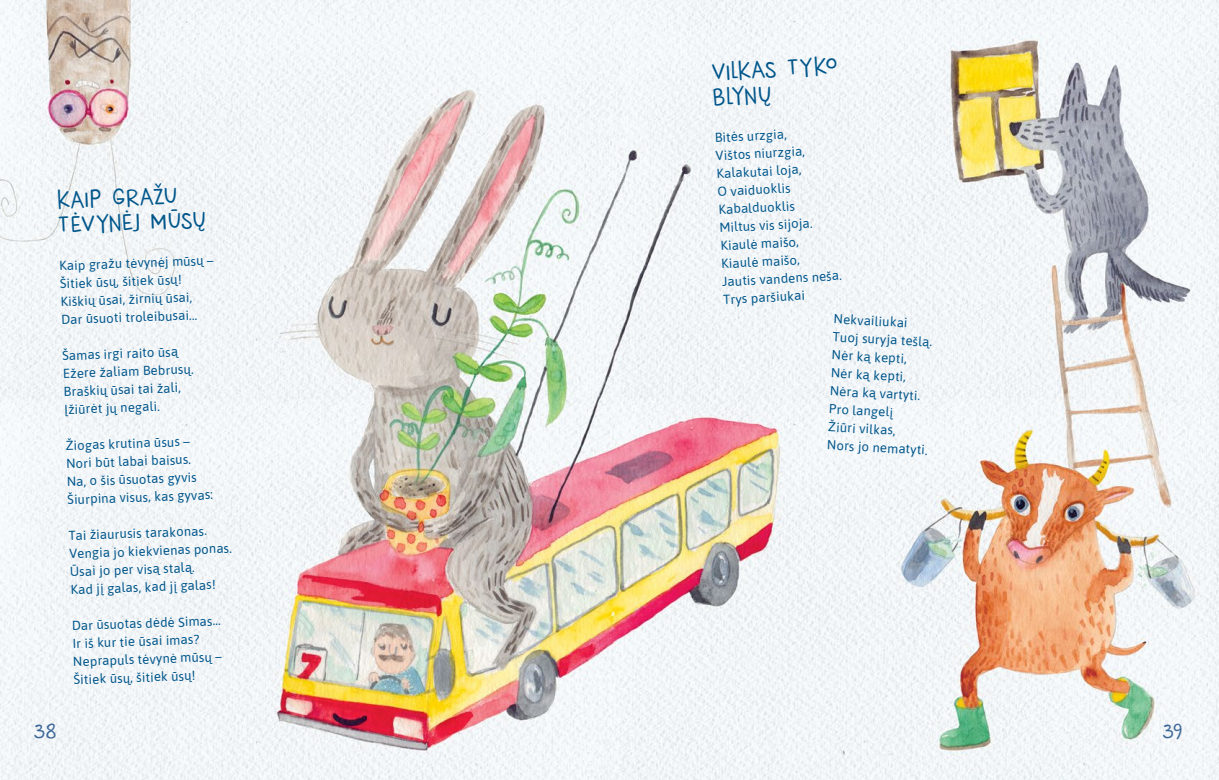
<style>
.page{position:relative;width:1219px;height:780px;background:#fff}
.page>*{position:absolute;margin:0;border:0;box-sizing:border-box;transform-origin:0 0}
.t1{font:25px/25px "New Beginnings";color:#00568b}
.t2{font:21px "New Beginnings";color:#3c6697}
.t3{font:13px/18px "Asap";color:#00568b}
</style>
<div class="page">
<img style="left:0;top:0;width:1219px;height:780px">
<h1 class="t1" style="left:57px;top:187px;width:150px;rotate:-2deg">KAIP GRAŽU<br>TĖVYNĖJ MŪSŲ</h1>
<p class="t3" style="left:59px;top:256px;width:156px;rotate:-2deg">Kaip gražu tėvynėj mūsų –<br>Šitiek ūsų, šitiek ūsų!<br>Kiškių ūsai, žirnių ūsai,<br>Dar ūsuoti troleibusai...</p>
<p class="t3" style="left:62px;top:346px;width:132px;rotate:-2deg">Šamas irgi raito ūsą<br>Ežere žaliam Bebrusų.<br>Braškių ūsai tai žali,<br>Įžiūrėt jų negali.</p>
<p class="t3" style="left:65px;top:436px;width:147px;rotate:-2deg">Žiogas krutina ūsus –<br>Nori būt labai baisus.<br>Na, o šis ūsuotas gyvis<br>Šiurpina visus, kas gyvas:</p>
<p class="t3" style="left:68px;top:526px;width:164px;rotate:-2deg">Tai žiaurusis tarakonas.<br>Vengia jo kiekvienas ponas.<br>Ūsai jo per visą stalą.<br>Kad jį galas, kad jį galas!</p>
<p class="t3" style="left:72px;top:616px;width:150px;rotate:-2deg">Dar ūsuotas dėdė Simas...<br>Ir iš kur tie ūsai imas?<br>Neprapuls tėvynė mūsų –<br>Šitiek ūsų, šitiek ūsų!</p>
<h2 class="t2" style="left:33px;top:717px;width:25px">38</h2>
<h1 class="t1" style="left:711px;top:59px;width:128px;rotate:-3deg">VILKAS TYKO<br>BLYNŲ</h1>
<p class="t3" style="left:714px;top:128px;width:121px;rotate:-3deg">Bitės urzgia,<br>Vištos niurzgia,<br>Kalakutai loja,<br>O vaiduoklis<br>Kabalduoklis<br>Miltus vis sijoja.<br>Kiaulė maišo,<br>Kiaulė maišo,<br>Jautis vandens neša.<br>Trys paršiukai</p>
<p class="t3" style="left:834px;top:309px;width:102px;rotate:3deg">Nekvailiukai<br>Tuoj suryja tešlą.<br>Nėr ką kepti,<br>Nėr ką kepti,<br>Nėra ką vartyti.<br>Pro langelį<br>Žiūri vilkas,<br>Nors jo nematyti.</p>
<h2 class="t2" style="left:1162px;top:717px;width:22px">39</h2>
</div>
